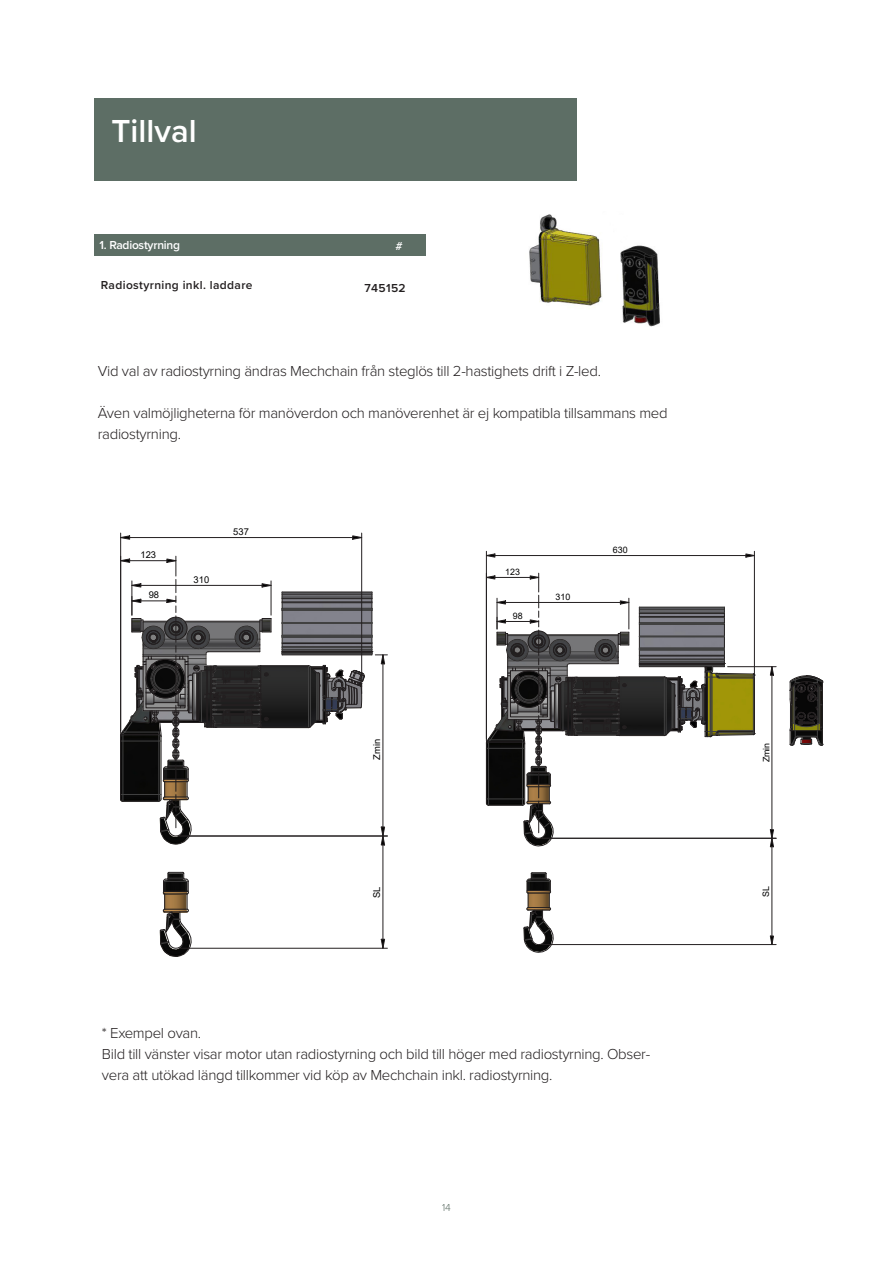
<style>
.page{position:relative;width:893px;height:1263px;background:#fff}
.page>*{position:absolute;margin:0;border:0;box-sizing:border-box;transform-origin:0 0}
.Rubrik_1{font:600 33px "Proxima Nova";color:#fff}
.t1{font:300 15px/21px "Proxima Nova";letter-spacing:-.02em;color:#231f20}
.Text_i_tabell{font:600 12px "Proxima Nova";letter-spacing:.03em;color:#231f20}
.Liten_rubrik{font:600 12px "Proxima Nova";letter-spacing:-.02em;color:#fff}
.t2{font:300 10.5px "Proxima Nova";color:#5d6e65}
.t3{font:9.45px "Arial";color:#000}
.t4{font:8.85px "Arial";color:#000}
</style>
<div class="page">
<div style="left:94px;top:99px;width:483px;height:82px;background:#5d6e65"></div>
<div style="left:94px;top:234px;width:332px;height:21px;background:#5d6e65"></div>
<img style="left:529px;top:214px;width:131px;height:113px">
<img style="left:273px;top:592px;width:99px;height:356px">
<svg style="left:308px;top:665px;width:57px;height:71px"></svg>
<hr style="left:261px;top:727px;width:47px;height:1px;background:#231f20">
<hr style="left:261px;top:665px;width:47px;height:1px;background:#231f20">
<hr style="left:282px;top:608px;width:90px;height:1px;background:#414141">
<hr style="left:282px;top:610px;width:90px;height:1px;background:#414141">
<hr style="left:282px;top:609px;width:90px;height:1px;background:#414141">
<hr style="left:282px;top:649px;width:90px;height:1px;background:#414141">
<hr style="left:282px;top:596px;width:90px;height:1px;background:#414141">
<hr style="left:282px;top:594px;width:90px;height:1px;background:#414141">
<hr style="left:282px;top:592px;width:90px;height:1px;background:#414141">
<hr style="left:282px;top:653px;width:90px;height:1px;background:#414141">
<hr style="left:282px;top:598px;width:90px;height:1px;background:#414141">
<hr style="left:282px;top:602px;width:90px;height:1px;background:#231f20">
<hr style="left:282px;top:651px;width:90px;height:1px;background:#231f20">
<hr style="left:282px;top:652px;width:90px;height:1px;background:#231f20">
<hr style="left:282px;top:642px;width:90px;height:1px;background:#414141">
<hr style="left:282px;top:643px;width:90px;height:1px;background:#231f20">
<hr style="left:282px;top:647px;width:90px;height:1px;background:#414141">
<hr style="left:282px;top:637px;width:90px;height:1px;background:#414141">
<hr style="left:282px;top:636px;width:90px;height:1px;background:#414141">
<hr style="left:282px;top:635px;width:90px;height:1px;background:#414141">
<svg style="left:282px;top:593px;width:1px;height:58px"></svg>
<hr style="left:282px;top:623px;width:90px;height:1px;background:#414141">
<hr style="left:282px;top:622px;width:90px;height:1px;background:#414141">
<hr style="left:282px;top:654px;width:90px;height:1px;background:#414141">
<hr style="left:282px;top:655px;width:90px;height:1px;background:#231f20">
<hr style="left:383px;top:664px;width:1px;height:163px;background:#231f20">
<svg style="left:372px;top:592px;width:15px;height:72px"></svg>
<svg style="left:120px;top:532px;width:153px;height:425px"></svg>
<svg style="left:352px;top:535px;width:11px;height:5px"></svg>
<hr style="left:130px;top:537px;width:223px;height:1px;background:#231f20">
<hr style="left:361px;top:533px;width:1px;height:160px;background:#231f20">
<hr style="left:120px;top:533px;width:1px;height:198px;background:#231f20">
<svg style="left:381px;top:826px;width:4px;height:19px"></svg>
<svg style="left:381px;top:939px;width:4px;height:9px"></svg>
<hr style="left:383px;top:845px;width:1px;height:94px;background:#231f20">
<hr style="left:179px;top:948px;width:208px;height:1px;background:#231f20">
<hr style="left:179px;top:836px;width:208px;height:1px;background:#231f20">
<img style="left:631px;top:607px;width:159px;height:339px">
<hr style="left:619px;top:735px;width:45px;height:1px;background:#231f20">
<hr style="left:619px;top:677px;width:45px;height:1px;background:#231f20">
<hr style="left:639px;top:622px;width:85px;height:1px;background:#414141">
<hr style="left:639px;top:624px;width:85px;height:1px;background:#414141">
<hr style="left:639px;top:623px;width:85px;height:1px;background:#414141">
<hr style="left:639px;top:661px;width:85px;height:1px;background:#414141">
<hr style="left:639px;top:611px;width:85px;height:1px;background:#414141">
<hr style="left:639px;top:609px;width:85px;height:1px;background:#414141">
<hr style="left:639px;top:607px;width:85px;height:1px;background:#414141">
<hr style="left:639px;top:613px;width:85px;height:1px;background:#231f20">
<hr style="left:639px;top:612px;width:85px;height:1px;background:#414141">
<hr style="left:639px;top:617px;width:85px;height:1px;background:#414141">
<hr style="left:639px;top:616px;width:85px;height:1px;background:#231f20">
<hr style="left:639px;top:663px;width:85px;height:1px;background:#231f20">
<hr style="left:639px;top:664px;width:85px;height:1px;background:#231f20">
<hr style="left:639px;top:656px;width:85px;height:1px;background:#414141">
<hr style="left:639px;top:659px;width:85px;height:1px;background:#231f20">
<hr style="left:639px;top:655px;width:85px;height:1px;background:#231f20">
<hr style="left:639px;top:660px;width:85px;height:1px;background:#414141">
<hr style="left:639px;top:650px;width:85px;height:1px;background:#414141">
<hr style="left:639px;top:649px;width:85px;height:1px;background:#414141">
<hr style="left:639px;top:648px;width:85px;height:1px;background:#414141">
<svg style="left:639px;top:608px;width:1px;height:55px"></svg>
<hr style="left:639px;top:636px;width:85px;height:1px;background:#414141">
<hr style="left:639px;top:665px;width:85px;height:1px;background:#414141">
<hr style="left:639px;top:666px;width:85px;height:1px;background:#231f20">
<svg style="left:664px;top:607px;width:91px;height:130px"></svg>
<svg style="left:790px;top:675px;width:33px;height:71px"></svg>
<svg style="left:745px;top:553px;width:9px;height:5px"></svg>
<hr style="left:495px;top:555px;width:251px;height:1px;background:#231f20">
<hr style="left:754px;top:551px;width:1px;height:124px;background:#231f20">
<svg style="left:770px;top:664px;width:4px;height:12px"></svg>
<hr style="left:772px;top:675px;width:1px;height:155px;background:#231f20">
<hr style="left:728px;top:666px;width:48px;height:1px;background:#231f20">
<svg style="left:770px;top:829px;width:4px;height:18px"></svg>
<svg style="left:770px;top:935px;width:4px;height:11px"></svg>
<hr style="left:772px;top:847px;width:1px;height:89px;background:#231f20">
<hr style="left:542px;top:944px;width:234px;height:1px;background:#231f20">
<hr style="left:542px;top:838px;width:234px;height:1px;background:#231f20">
<svg style="left:485px;top:550px;width:146px;height:403px"></svg>
<hr style="left:505px;top:602px;width:115px;height:1px;background:#231f20">
<hr style="left:629px;top:598px;width:1px;height:31px;background:#231f20">
<hr style="left:497px;top:598px;width:1px;height:31px;background:#231f20">
<p class="Rubrik_1" style="left:112px;top:106px;width:87px">Tillval</p>
<p class="Liten_rubrik" style="left:99px;top:236px;width:82px">1. Radiostyrning</p>
<p class="Liten_rubrik" style="left:395px;top:237px;width:9px">#</p>
<p class="Text_i_tabell" style="left:101px;top:276px;width:153px">Radiostyrning inkl. laddare</p>
<p class="Text_i_tabell" style="left:364px;top:279px;width:43px">745152</p>
<p class="t1" style="left:98px;top:360px;width:505px">Vid val av radiostyrning ändras Mechchain från steglös till 2-hastighets drift i Z-led.</p>
<p class="t1" style="left:98px;top:402px;width:571px">Även valmöjligheterna för manöverdon och manöverenhet är ej kompatibla tillsammans med</p>
<p class="t1" style="left:98px;top:423px;width:85px">radiostyrning.</p>
<p class="t3" style="left:140px;top:548px;width:17px">123</p>
<p class="t3" style="left:149px;top:588px;width:12px">98</p>
<p class="t3" style="left:194px;top:573px;width:17px">310</p>
<p class="t3" style="left:233px;top:525px;width:17px">537</p>
<p class="t3" style="left:370px;top:760px;width:22px;rotate:-90deg">Zmin</p>
<p class="t3" style="left:370px;top:898px;width:13px;rotate:-90deg">SL</p>
<p class="t4" style="left:505px;top:566px;width:16px">123</p>
<p class="t4" style="left:513px;top:610px;width:11px">98</p>
<p class="t4" style="left:555px;top:591px;width:16px">310</p>
<p class="t4" style="left:613px;top:544px;width:16px">630</p>
<p class="t1" style="left:102px;top:1022px;width:101px">* Exempel ovan.</p>
<p class="t1" style="left:102px;top:1043px;width:550px">Bild till vänster visar motor utan radiostyrning och bild till höger med radiostyrning. Obser&shy;vera att utökad längd tillkommer vid köp av Mechchain inkl. radiostyrning.</p>
<p class="t3" style="left:209px;top:1053px;width:17px">630</p>
<p class="t3" style="left:95px;top:1076px;width:17px">123</p>
<p class="t2" style="left:442px;top:1200px;width:10px">14</p>
<p class="t4" style="left:760px;top:762px;width:21px;rotate:-90deg">Zmin</p>
<p class="t4" style="left:760px;top:897px;width:12px;rotate:-90deg">SL</p>
</div>
